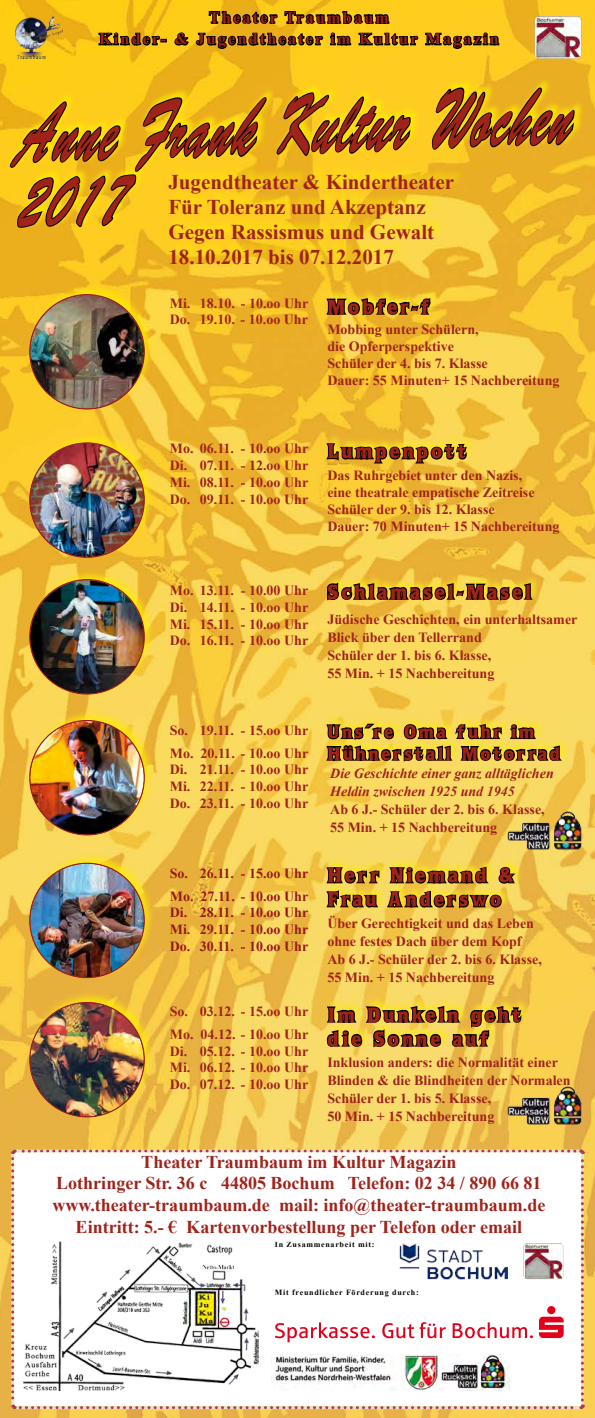
<style>
.page{position:relative;width:595px;height:1418px;background:#fff}
.page>*{position:absolute;margin:0;border:0;box-sizing:border-box;transform-origin:0 0}
.t1{font:italic 84.2px "Brush Script Std";color:#a0231b;scale:.52 1}
.t2{font:italic 71.8px "Brush Script Std";color:#a0231b;scale:.61 1}
.t3{font:700 21px/25px "Times New Roman";color:#a0231b}
.t4{font:20px/24px "Quabams Large Normal";letter-spacing:.15em;color:#a0231b}
.t5{font:700 18px/21.6px "Times New Roman";color:#a0231b;text-align:center}
.t6{font:18px/21.6px "Quabams Large Normal";letter-spacing:.15em;color:#a0231b}
.t7{font:700 16px/21.6px "Times New Roman";letter-spacing:.14em;color:#a0231b;text-align:center}
.t8{font:700 14px/16.8px "Times New Roman";color:#a0231b}
.t9{font:700 14px/16.8px "Times New Roman";color:#981a1b}
.t10{font:italic 700 14px/18px "Times New Roman";color:#a0231b}
.t11{font:700 8px "Times New Roman";letter-spacing:.09em;color:#000}
</style>
<div class="page">
<img style="left:0;top:0;width:594px;height:1417px">
<svg style="left:8px;top:1146px;width:578px;height:265px"></svg>
<div style="left:24px;top:1152px;width:549px;height:89px;background:#fff;border-radius:12px"></div>
<div style="left:27px;top:284px;width:128px;height:127px;background:#ffed00;opacity:.75"></div>
<img style="left:30px;top:295px;width:114px;height:113px;border-radius:57px">
<div style="left:27px;top:432px;width:128px;height:128px;background:#ffed00;opacity:.75"></div>
<img style="left:30px;top:443px;width:114px;height:114px;border-radius:57px">
<div style="left:27px;top:569px;width:128px;height:127px;background:#ffed00;opacity:.75"></div>
<img style="left:30px;top:580px;width:114px;height:113px;border-radius:57px">
<div style="left:27px;top:710px;width:128px;height:127px;background:#ffed00;opacity:.75"></div>
<img style="left:30px;top:721px;width:114px;height:113px;border-radius:57px">
<div style="left:27px;top:852px;width:128px;height:128px;background:#ffed00;opacity:.75"></div>
<img style="left:30px;top:863px;width:114px;height:114px;border-radius:57px">
<div style="left:27px;top:992px;width:128px;height:127px;background:#ffed00;opacity:.75"></div>
<img style="left:30px;top:1002px;width:114px;height:114px;border-radius:57px">
<svg style="left:324px;top:287px;width:116px;height:30px"></svg>
<svg style="left:324px;top:290px;width:107px;height:27px;background:#ab8c1d"></svg>
<svg style="left:324px;top:433px;width:152px;height:33px;background:#f1c43b"></svg>
<svg style="left:324px;top:442px;width:143px;height:22px;background:#9a8220"></svg>
<svg style="left:324px;top:713px;width:246px;height:50px;background:#f8d859"></svg>
<svg style="left:324px;top:722px;width:240px;height:41px;background:#a39030"></svg>
<svg style="left:324px;top:857px;width:200px;height:53px;background:#f4d155"></svg>
<svg style="left:324px;top:865px;width:193px;height:53px;background:#b19935"></svg>
<svg style="left:324px;top:995px;width:207px;height:54px;background:#f3cd52"></svg>
<svg style="left:324px;top:1004px;width:198px;height:45px;background:#aa9333"></svg>
<svg style="left:324px;top:572px;width:217px;height:30px"></svg>
<svg style="left:325px;top:575px;width:209px;height:28px;background:#ab902a"></svg>
<img style="left:506px;top:810px;width:76px;height:40px">
<img style="left:506px;top:1085px;width:76px;height:40px">
<img style="left:15px;top:16px;width:48px;height:43px">
<img style="left:534px;top:16px;width:47px;height:43px">
<svg style="left:97px;top:31px;width:70px;height:18px"></svg>
<svg style="left:173px;top:0;width:327px;height:50px;background:#c29a15"></svg>
<div style="left:169px;top:163px;width:296px;height:101px;background:#ffed00;opacity:.75"></div>
<div style="left:8px;top:77px;width:576px;height:153px;background:#ffed00;opacity:.77"></div>
<svg style="left:274px;top:92px;width:137px;height:66px;background:#ba9a10"></svg>
<svg style="left:431px;top:86px;width:144px;height:65px;background:#af8f10"></svg>
<svg style="left:8px;top:95px;width:259px;height:133px;background:#d4ac13"></svg>
<p class="t7" style="left:99px;top:6px;width:401px">Theater Traumbaum<br>Kinder- &amp; Jugendtheater im Kultur Magazin</p>
<h1 class="t1" style="left:12px;top:88px;width:1063px;rotate:-2deg">Anne Frank Kultur Wochen</h1>
<h2 class="t2" style="left:13px;top:163px;width:176px;rotate:-2deg">2017</h2>
<h3 class="t3" style="left:168px;top:169px;width:287px">Jugendtheater &amp; Kindertheater<br>Für Toleranz und Akzeptanz<br>Gegen Rassismus und Gewalt<br>18.10.2017 bis 07.12.2017</h3>
<p class="t8" style="left:170px;top:294px;width:140px">Mi. 18.10. - 10.oo Uhr<br>Do. 19.10. - 10.oo Uhr</p>
<h3 class="t4" style="left:327px;top:294px;width:103px">Mobfer-f</h3>
<p class="t8" style="left:327px;top:320px;width:233px">Mobbing unter Schülern,<br>die Opferperspektive<br>Schüler der 4. bis 7. Klasse<br>Dauer: 55 Minuten+ 15 Nachbereitung</p>
<p class="t8" style="left:170px;top:440px;width:140px;text-align:justify">Mo. 06.11. - 10.oo Uhr Di. 07.11. - 12.oo Uhr Mi. 08.11. - 10.oo Uhr Do. 09.11. - 10.oo Uhr</p>
<h3 class="t4" style="left:327px;top:439px;width:139px">Lumpenpott</h3>
<p class="t8" style="left:327px;top:466px;width:233px">Das Ruhrgebiet unter den Nazis,<br>eine theatrale empatische Zeitreise Schüler der 9. bis 12. Klasse<br>Dauer: 70 Minuten+ 15 Nachbereitung</p>
<p class="t8" style="left:170px;top:581px;width:140px;text-align:justify">Mo. 13.11. - 10.00 Uhr Di. 14.11. - 10.oo Uhr Mi. 15.11. - 10.oo Uhr Do. 16.11. - 10.oo Uhr</p>
<p class="t8" style="left:170px;top:718px;width:140px;line-height:23px">So. 19.11. - 15.oo Uhr<br>Mo. 20.11. - 10.oo Uhr</p>
<p class="t8" style="left:170px;top:761px;width:140px;text-align:justify">Di. 21.11. - 10.oo Uhr Mi. 22.11. - 10.oo Uhr Do. 23.11. - 10.oo Uhr</p>
<p class="t9" style="left:170px;top:861px;width:140px;line-height:23px">So. 26.11. - 15.oo Uhr<br>Mo. 27.11. - 10.oo Uhr</p>
<p class="t9" style="left:170px;top:904px;width:140px;text-align:justify">Di. 28.11. - 10.oo Uhr Mi. 29.11. - 10.oo Uhr Do. 30.11. - 10.oo Uhr</p>
<p class="t8" style="left:170px;top:999px;width:140px;line-height:23px">So. 03.12. - 15.oo Uhr<br>Mo. 04.12. - 10.oo Uhr</p>
<p class="t8" style="left:170px;top:1042px;width:140px;text-align:justify">Di. 05.12. - 10.oo Uhr Mi. 06.12. - 10.oo Uhr Do. 07.12. - 10.oo Uhr</p>
<h3 class="t4" style="left:327px;top:579px;width:205px">Schlamasel-Masel</h3>
<p class="t8" style="left:327px;top:610px;width:251px;line-height:18px">Jüdische Geschichten, ein unterhaltsamer<br>Blick über den Tellerrand<br>Schüler der 1. bis 6. Klasse,<br>55 Min. + 15 Nachbereitung</p>
<p class="t6" style="left:327px;top:720px;width:234px">Uns´re Oma fuhr im<br>Hühnerstall Motorrad</p>
<p class="t10" style="left:330px;top:764px;width:225px">Die Geschichte einer ganz alltäglichen<br>Heldin zwischen 1925 und 1945</p>
<p class="t8" style="left:330px;top:800px;width:216px;line-height:18px">Ab 6 J.- Schüler der 2. bis 6. Klasse,<br>55 Min. + 15 Nachbereitung</p>
<h3 class="t4" style="left:327px;top:862px;width:187px">Herr Niemand &amp;<br>Frau Anderswo</h3>
<p class="t8" style="left:327px;top:913px;width:216px;line-height:18px">Über Gerechtigkeit und das Leben ohne festes Dach über dem Kopf<br>Ab 6 J.- Schüler der 2. bis 6. Klasse,<br>55 Min. + 15 Nachbereitung</p>
<h3 class="t4" style="left:327px;top:1002px;width:194px">Im Dunkeln geht die Sonne auf</h3>
<p class="t8" style="left:327px;top:1052px;width:244px;line-height:18px">Inklusion anders: die Normalität einer Blinden &amp; die Blindheiten der Normalen Schüler der 1. bis 5. Klasse,<br>50 Min. + 15 Nachbereitung</p>
<p class="t5" style="left:52px;top:1150px;width:494px">Theater Traumbaum im Kultur Magazin<br>Lothringer Str. 36 c 44805 Bochum Telefon: 02 34 / 890 66 81 www.theater-traumbaum.de mail: info@theater-traumbaum.de Eintritt: 5.- € Kartenvorbestellung per Telefon oder email</p>
<p class="t11" style="left:274px;top:1238px;width:101px">In Zusammenarbeit mit:</p>
<p class="t11" style="left:274px;top:1286px;width:145px">Mit freundlicher Förderung durch:</p>
</div>
